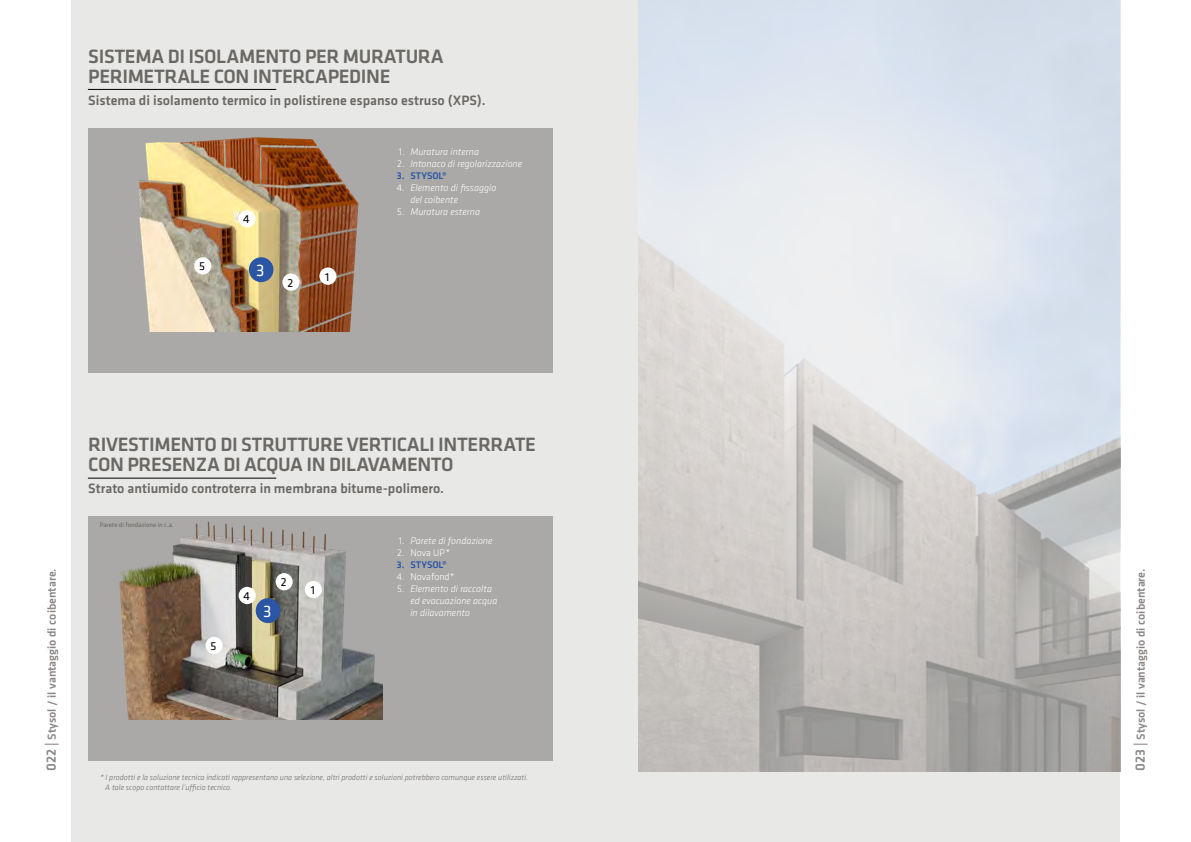
<style>
.page{position:relative;width:1191px;height:842px;background:#fff}
.page>*{position:absolute;margin:0;border:0;box-sizing:border-box;transform-origin:0 0}
.t1{font:500 20px/20px "Klavika";letter-spacing:-.02em;color:#6a6864}
.t2{font:17.3px "Klavika";color:#fff}
.t3{font:500 14px "Klavika";color:#6a6864}
.t4{font:500 12px "Klavika";color:#8d8784}
.t5{font:12px "Klavika";color:#000}
.t6{font:italic 300 10px/12px "Klavika";color:#fff}
.t7{font:300 10px/12px "Klavika";color:#fff}
.t8{font:500 10px "Klavika";color:#2b55a5}
.t9{font:italic 300 8px/9.6px "Klavika";color:#6a6864}
.t10{font:6.7px "Klavika";color:#6a6864}
.s1{font-size:14px}
</style>
<div class="page">
<div style="left:71px;top:0;width:1048px;height:842px;background:#e8e8e7"></div>
<div style="left:88px;top:128px;width:465px;height:244px;background:#aba9a7"></div>
<div style="left:88px;top:517px;width:465px;height:244px;background:#aba9a7"></div>
<img style="left:139px;top:137px;width:220px;height:194px">
<img style="left:119px;top:521px;width:264px;height:199px">
<hr style="left:88px;top:89px;width:188px;height:1px;background:#000">
<hr style="left:88px;top:478px;width:188px;height:1px;background:#000">
<div style="left:319px;top:267px;width:17px;height:18px;background:#fff;border-radius:50%"></div>
<div style="left:305px;top:581px;width:17px;height:17px;background:#fff;border-radius:50%"></div>
<div style="left:282px;top:273px;width:17px;height:18px;background:#fff;border-radius:50%"></div>
<div style="left:276px;top:573px;width:17px;height:17px;background:#fff;border-radius:50%"></div>
<div style="left:238px;top:210px;width:17px;height:17px;background:#fff;border-radius:50%"></div>
<div style="left:239px;top:587px;width:17px;height:17px;background:#fff;border-radius:50%"></div>
<div style="left:194px;top:257px;width:17px;height:17px;background:#fff;border-radius:50%"></div>
<div style="left:205px;top:637px;width:18px;height:17px;background:#fff;border-radius:50%"></div>
<div style="left:249px;top:257px;width:24px;height:25px;background:#2b55a5;border-radius:50%"></div>
<div style="left:256px;top:598px;width:24px;height:25px;background:#2b55a5;border-radius:50%"></div>
<img style="left:638px;top:0;width:482px;height:771px">
<h1 class="t1" style="left:88px;top:46px;width:357px">SISTEMA DI ISOLAMENTO PER MURATURA<br>PERIMETRALE CON INTERCAPEDINE</h1>
<h3 class="t3" style="left:88px;top:92px;width:399px">Sistema di isolamento termico in polistirene espanso estruso (XPS).</h3>
<h3 class="t5" style="left:199px;top:260px;width:7px">5</h3>
<h3 class="t5" style="left:243px;top:213px;width:8px">4</h3>
<h2 class="t2" style="left:256px;top:261px;width:10px">3</h2>
<h3 class="t5" style="left:287px;top:276px;width:7px">2</h3>
<h3 class="t5" style="left:325px;top:270px;width:6px">1</h3>
<p class="t6" style="left:410px;top:146px;width:113px">Muratura interna<br>Intonaco di regolarizzazione</p>
<p class="t8" style="left:410px;top:170px;width:38px">STYSOL®</p>
<p class="t6" style="left:410px;top:182px;width:87px">Elemento di fissaggio del coibente<br>Muratura esterna</p>
<p class="t7" style="left:397px;top:146px;width:9px">1.<br>2.</p>
<p class="t8" style="left:397px;top:170px;width:9px">3.</p>
<p class="t7" style="left:397px;top:182px;width:9px">4.</p>
<p class="t7" style="left:397px;top:206px;width:9px">5.</p>
<h1 class="t1" style="left:88px;top:435px;width:449px">RIVESTIMENTO DI STRUTTURE VERTICALI INTERRATE<br>CON PRESENZA DI ACQUA IN DILAVAMENTO</h1>
<h3 class="t3" style="left:88px;top:481px;width:357px">Strato antiumido controterra in membrana bitume-polimero.</h3>
<p class="t10" style="left:100px;top:521px;width:75px">Parete di fondazione in c.a.</p>
<p class="t6" style="left:410px;top:534px;width:84px">Parete di fondazione</p>
<p class="t7" style="left:410px;top:546px;width:41px">Nova UP*</p>
<p class="t8" style="left:410px;top:559px;width:38px">STYSOL®</p>
<p class="t7" style="left:410px;top:570px;width:46px">Novafond*</p>
<p class="t6" style="left:410px;top:582px;width:89px">Elemento di raccolta ed evacuazione acqua in dilavamento</p>
<p class="t7" style="left:397px;top:534px;width:9px">1.<br>2.</p>
<p class="t8" style="left:397px;top:559px;width:9px">3.</p>
<p class="t7" style="left:397px;top:570px;width:9px">4.<br>5.</p>
<h3 class="t4" style="left:45px;top:771px;width:204px;rotate:-90deg"><span class="s1">022 |</span> Stysol / il vantaggio di coibentare.</h3>
<h3 class="t4" style="left:1134px;top:771px;width:204px;rotate:-90deg"><span class="s1">023 |</span> Stysol / il vantaggio di coibentare.</h3>
<h3 class="t5" style="left:281px;top:576px;width:7px">2</h3>
<h3 class="t5" style="left:311px;top:583px;width:6px">1</h3>
<h3 class="t5" style="left:243px;top:589px;width:8px">4</h3>
<h2 class="t2" style="left:263px;top:602px;width:10px">3</h2>
<h3 class="t5" style="left:211px;top:639px;width:7px">5</h3>
<p class="t9" style="left:105px;top:773px;width:424px;text-indent:-5px">* I prodotti e la soluzione tecnica indicati rappresentano una selezione, altri prodotti e soluzioni potrebbero comunque essere utilizzati.<br>A tale scopo contattare l’ufficio tecnico.</p>
</div>
